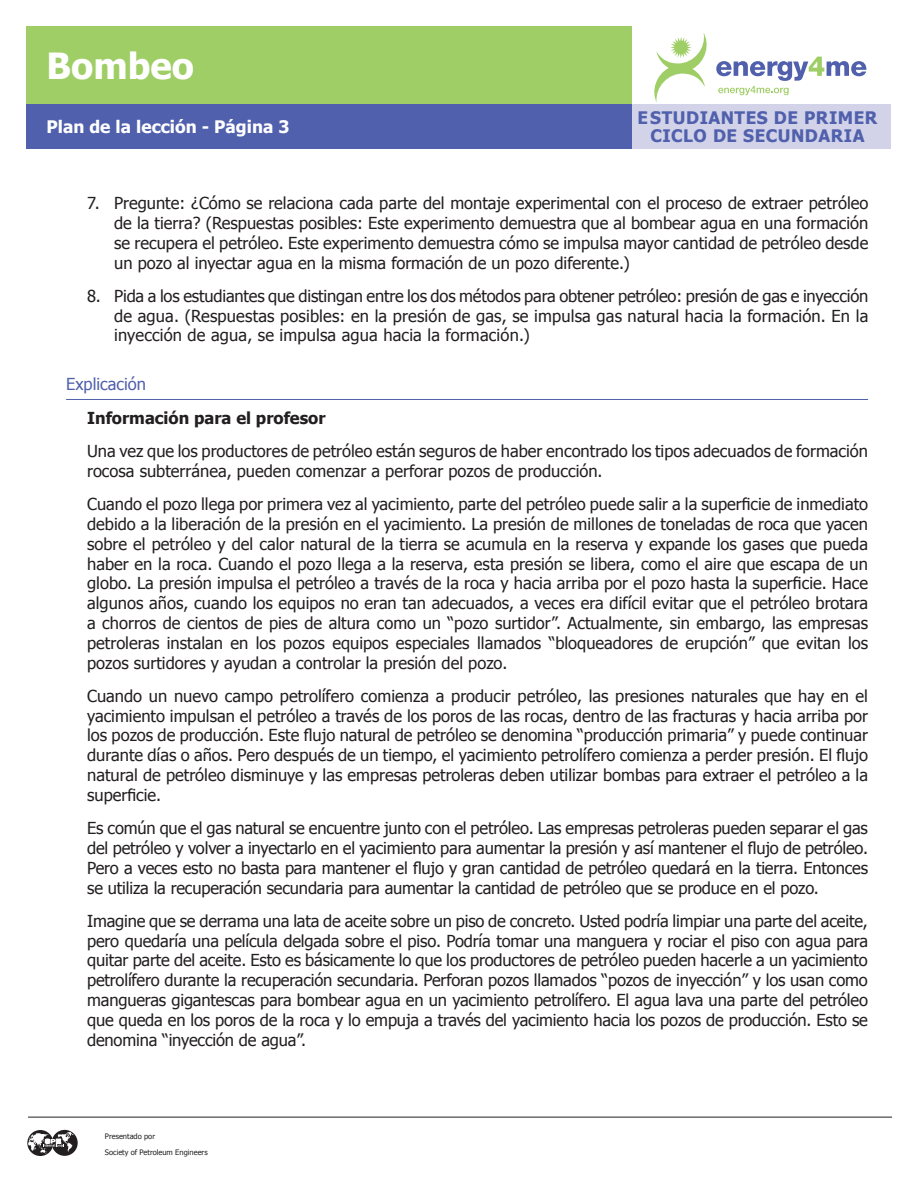
<style>
.page{position:relative;width:918px;height:1188px;background:#fff}
.page>*{position:absolute;margin:0;border:0;box-sizing:border-box;transform-origin:0 0}
.t1{font:700 36px "Tahoma";color:#fff}
.t2{font:700 17.25px/18px "Tahoma";letter-spacing:.03em;color:#5060ac;text-align:center}
.t3{font:700 17.25px "Tahoma";color:#fff}
.t4{font:16.5px/19.8px "Tahoma";color:#231f20;text-align:justify}
.t5{font:700 16.5px "Tahoma";color:#231f20}
.t6{font:16.5px "Tahoma";color:#5060ac}
.t7{font:7.5px/15.8px "Tahoma";color:#231f20}
</style>
<div class="page">
<svg style="left:27px;top:1130px;width:26px;height:26px"></svg>
<svg style="left:52px;top:1130px;width:26px;height:26px"></svg>
<svg style="left:28px;top:1132px;width:45px;height:22px"></svg>
<hr style="left:28px;top:1117px;width:864px;height:1px;background:#231f20">
<hr style="left:66px;top:399px;width:802px;height:1px;background:#5060ac">
<div style="left:632px;top:104px;width:259px;height:45px;background:#d2d3e9"></div>
<div style="left:26px;top:26px;width:606px;height:77px;background:#9fce66"></div>
<div style="left:26px;top:104px;width:606px;height:45px;background:#5060ac"></div>
<svg style="left:654px;top:33px;width:213px;height:69px"></svg>
<h1 class="t1" style="left:46px;top:49px;width:149px">Bombeo</h1>
<p class="t3" style="left:46px;top:119px;width:244px">Plan de la lección - Página 3</p>
<p class="t2" style="left:637px;top:110px;width:241px">ESTUDIANTES DE PRIMER<br>CICLO DE SECUNDARIA</p>
<p class="t4" style="left:114px;top:194px;width:756px;text-indent:-27px">7. Pregunte: ¿Cómo se relaciona cada parte del montaje experimental con el proceso de extraer petróleo de la tierra? (Respuestas posibles: Este experimento demuestra que al bombear agua en una formación se recupera el petróleo. Este experimento demuestra cómo se impulsa mayor cantidad de petróleo desde un pozo al inyectar agua en la misma formación de un pozo diferente.)</p>
<p class="t4" style="left:114px;top:287px;width:756px;text-indent:-27px">8. Pida a los estudiantes que distingan entre los dos métodos para obtener petróleo: presión de gas e inyección de agua. (Respuestas posibles: en la presión de gas, se impulsa gas natural hacia la formación. En la inyección de agua, se impulsa agua hacia la formación.)</p>
<p class="t6" style="left:66px;top:377px;width:81px">Explicación</p>
<p class="t5" style="left:87px;top:410px;width:240px">Información para el profesor</p>
<p class="t4" style="left:87px;top:442px;width:782px">Una vez que los productores de petróleo están seguros de haber encontrado los tipos adecuados de formación rocosa subterránea, pueden comenzar a perforar pozos de producción.</p>
<p class="t4" style="left:87px;top:493px;width:782px">Cuando el pozo llega por primera vez al yacimiento, parte del petróleo puede salir a la superficie de inmediato debido a la liberación de la presión en el yacimiento. La presión de millones de toneladas de roca que yacen sobre el petróleo y del calor natural de la tierra se acumula en la reserva y expande los gases que pueda haber en la roca. Cuando el pozo llega a la reserva, esta presión se libera, como el aire que escapa de un globo. La presión impulsa el petróleo a través de la roca y hacia arriba por el pozo hasta la superficie. Hace algunos años, cuando los equipos no eran tan adecuados, a veces era difícil evitar que el petróleo brotara a chorros de cientos de pies de altura como un “pozo surtidor”. Actualmente, sin embargo, las empresas petroleras instalan en los pozos equipos especiales llamados “bloqueadores de erupción” que evitan los pozos surtidores y ayudan a controlar la presión del pozo.</p>
<p class="t4" style="left:87px;top:687px;width:782px">Cuando un nuevo campo petrolífero comienza a producir petróleo, las presiones naturales que hay en el yacimiento impulsan el petróleo a través de los poros de las rocas, dentro de las fracturas y hacia arriba por los pozos de producción. Este flujo natural de petróleo se denomina “producción primaria” y puede continuar durante días o años. Pero después de un tiempo, el yacimiento petrolífero comienza a perder presión. El flujo natural de petróleo disminuye y las empresas petroleras deben utilizar bombas para extraer el petróleo a la superficie.</p>
<p class="t4" style="left:87px;top:819px;width:783px">Es común que el gas natural se encuentre junto con el petróleo. Las empresas petroleras pueden separar el gas del petróleo y volver a inyectarlo en el yacimiento para aumentar la presión y así mantener el flujo de petróleo.<br>Pero a veces esto no basta para mantener el flujo y gran cantidad de petróleo quedará en la tierra. Entonces se utiliza la recuperación secundaria para aumentar la cantidad de petróleo que se produce en el pozo.</p>
<p class="t4" style="left:87px;top:912px;width:782px">Imagine que se derrama una lata de aceite sobre un piso de concreto. Usted podría limpiar una parte del aceite, pero quedaría una película delgada sobre el piso. Podría tomar una manguera y rociar el piso con agua para quitar parte del aceite. Esto es básicamente lo que los productores de petróleo pueden hacerle a un yacimiento petrolífero durante la recuperación secundaria. Perforan pozos llamados “pozos de inyección” y los usan como mangueras gigantescas para bombear agua en un yacimiento petrolífero. El agua lava una parte del petróleo que queda en los poros de la roca y lo empuja a través del yacimiento hacia los pozos de producción. Esto se denomina “inyección de agua”.</p>
<p class="t7" style="left:105px;top:1129px;width:104px">Presentado por<br>Society of Petroleum Engineers</p>
</div>
